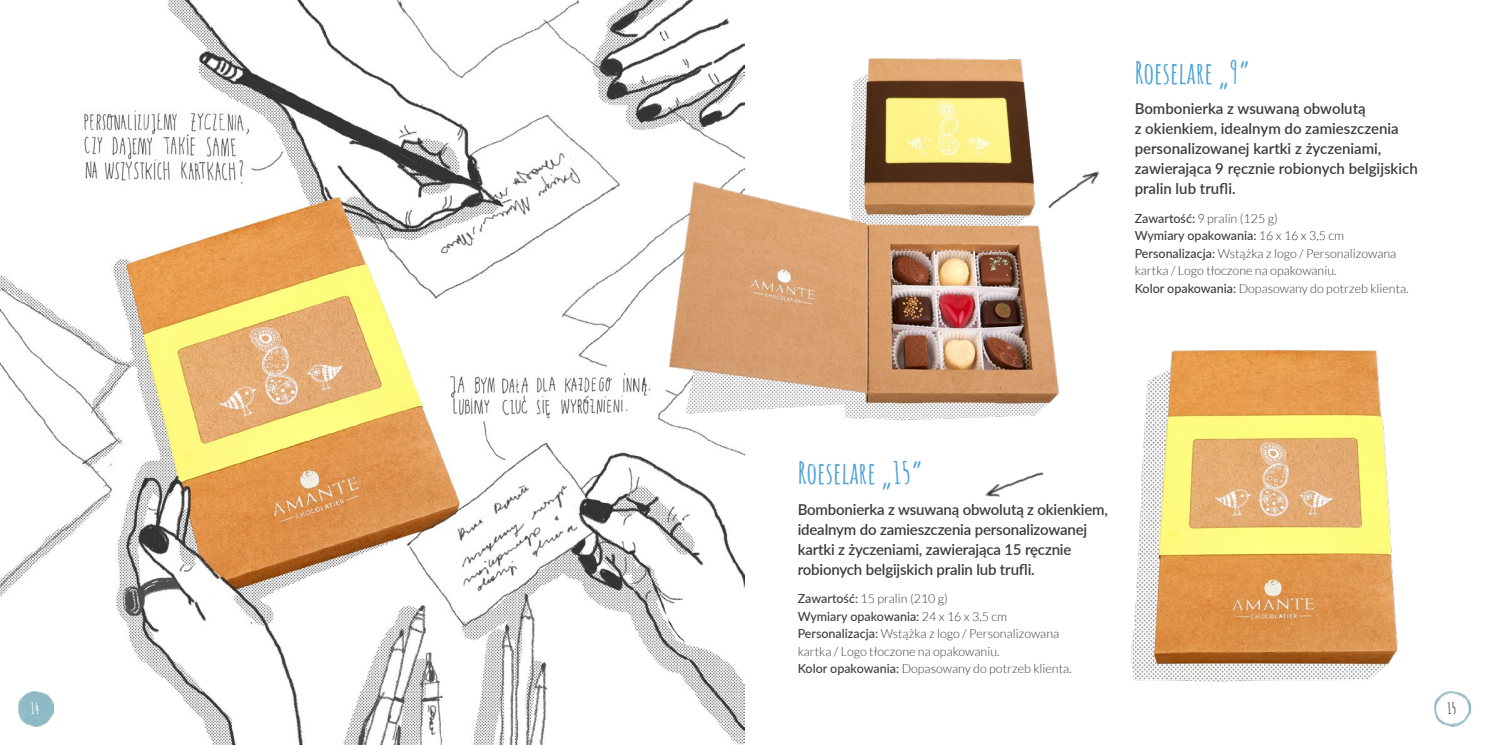
<style>
.page{position:relative;width:1489px;height:745px;background:#fff}
.page>*{position:absolute;margin:0;border:0;box-sizing:border-box;transform-origin:0 0}
.t1{font:700 30px "Amatic SC";color:#4ea2da}
.t2{font:600 15px/20px "Lato";letter-spacing:-.01em;color:#3c3c3b}
.t3{font:700 15px "Amatic SC";color:#fff}
.t4{font:700 15px "Amatic SC";color:#3c3c3b}
.t5{font:300 12.5px/17.5px "Lato";color:#3c3c3b}
.s1{font-weight:500}
</style>
<div class="page">
<img style="left:0;top:0;width:744px;height:744px">
<img style="left:641px;top:0;width:418px;height:494px">
<img style="left:1131px;top:350px;width:267px;height:332px">
<img style="left:1044px;top:167px;width:56px;height:43px">
<img style="left:983px;top:465px;width:61px;height:32px">
<img style="left:19px;top:691px;width:34px;height:34px">
<img style="left:1434px;top:691px;width:36px;height:35px">
<h1 class="t1" style="left:1134px;top:49px;width:117px">Roeselare „9”</h1>
<p class="t2" style="left:1134px;top:98px;width:284px">Bombonierka z wsuwaną obwolutą<br>z okienkiem, idealnym do zamieszczenia personalizowanej kartki z życzeniami, zawierająca 9 ręcznie robionych belgijskich pralin lub trufli.</p>
<p class="t5" style="left:1134px;top:209px;width:275px"><span class="s1">Zawartość:</span> 9 pralin (125 g)<br><span class="s1">Wymiary opakowania:</span> 16 x 16 x 3,5 cm <span class="s1">Personalizacja:</span> Wstążka z logo / Personalizowana kartka / Logo tłoczone na opakowaniu.<br><span class="s1">Kolor opakowania:</span> Dopasowany do potrzeb klienta.</p>
<h1 class="t1" style="left:797px;top:450px;width:126px">Roeselare „15”</h1>
<p class="t2" style="left:797px;top:498px;width:312px">Bombonierka z wsuwaną obwolutą z okienkiem, idealnym do zamieszczenia personalizowanej kartki z życzeniami, zawierająca 15 ręcznie robionych belgijskich pralin lub trufli.</p>
<p class="t5" style="left:797px;top:589px;width:275px"><span class="s1">Zawartość:</span> 15 pralin (210 g)<br><span class="s1">Wymiary opakowania:</span> 24 x 16 x 3,5 cm <span class="s1">Personalizacja:</span> Wstążka z logo / Personalizowana kartka / Logo tłoczone na opakowaniu.<br><span class="s1">Kolor opakowania:</span> Dopasowany do potrzeb klienta.</p>
<p class="t3" style="left:31px;top:696px;width:10px">14</p>
<p class="t4" style="left:1447px;top:696px;width:10px">15</p>
</div>
